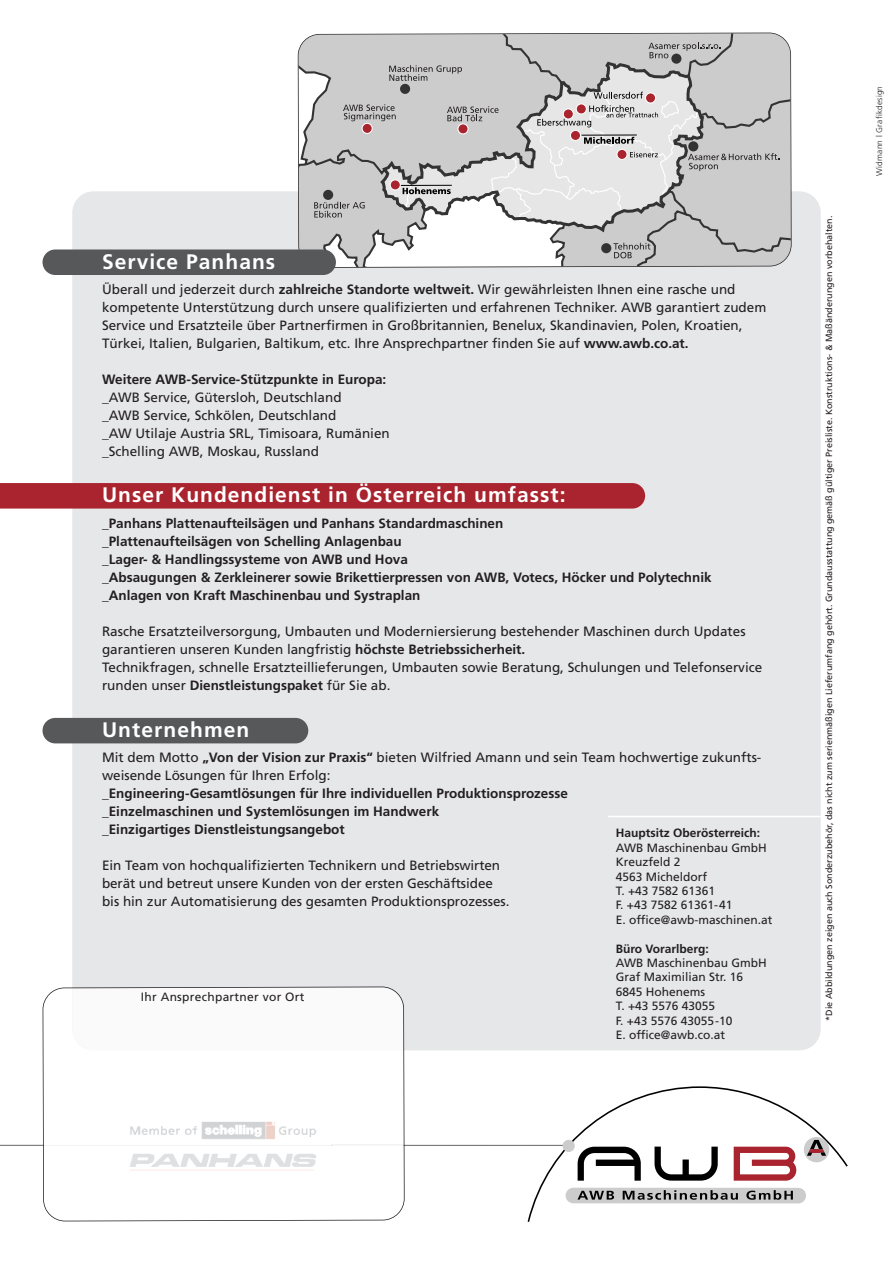
<style>
.page{position:relative;width:893px;height:1263px;background:#fff}
.page>*{position:absolute;margin:0;border:0;box-sizing:border-box;transform-origin:0 0}
.t1{font:700 21px "Frutiger";letter-spacing:.05em;color:#fff}
.t2{font:13.5px/18px "Frutiger";color:#231f20}
.t3{font:700 13.5px/18px "Frutiger";color:#231f20}
.t4{font:12px/14.4px "Frutiger";color:#231f20}
.t5{font:700 12px "Frutiger";color:#231f20}
.t6{font:12px "Frutiger";letter-spacing:.025em;color:#231f20}
.t7{font:9px "Frutiger";color:#231f20}
.t8{font:300 8.25px "Frutiger";letter-spacing:.025em;color:#231f20}
.s1{font-weight:700}
</style>
<div class="page">
<div style="left:72px;top:191px;width:749px;height:859px;background:#e6e7e9;border-radius:21px"></div>
<svg style="left:528px;top:1086px;width:320px;height:136px"></svg>
<hr style="left:0;top:1145px;width:568px;height:1px;background:#666">
<div style="left:562px;top:1140px;width:13px;height:12px;background:#ccc;border-radius:50%"></div>
<svg style="left:298px;top:33px;width:494px;height:235px;background:#c9c8c8"></svg>
<svg style="left:43px;top:986px;width:362px;height:235px"></svg>
<div style="left:43px;top:249px;width:293px;height:26px;background:#57585a;border-radius:13px"></div>
<svg style="left:0;top:483px;width:645px;height:26px;background:#aa2832"></svg>
<div style="left:43px;top:718px;width:265px;height:25px;background:#57585a;border-radius:13px"></div>
<hr style="left:608px;top:816px;width:215px;height:1px;background:#fff">
<h1 class="t1" style="left:102px;top:253px;width:175px">Service Panhans</h1>
<p class="t2" style="left:102px;top:281px;width:666px">Überall und jederzeit durch <span class="s1">zahlreiche Standorte weltweit.</span> Wir gewährleisten Ihnen eine rasche und kompetente Unterstützung durch unsere qualifizierten und erfahrenen Techniker. AWB garantiert zudem Service und Ersatzteile über Partnerfirmen in Großbritannien, Benelux, Skandinavien, Polen, Kroatien, Türkei, Italien, Bulgarien, Baltikum, etc. Ihre Ansprechpartner finden Sie auf <span class="s1">www.awb.co.at.</span></p>
<p class="t3" style="left:102px;top:371px;width:286px">Weitere AWB-Service-Stützpunkte in Europa:</p>
<p class="t2" style="left:102px;top:389px;width:289px">_AWB Service, Gütersloh, Deutschland<br>_AWB Service, Schkölen, Deutschland<br>_AW Utilaje Austria SRL, Timisoara, Rumänien _Schelling AWB, Moskau, Russland</p>
<h1 class="t1" style="left:102px;top:487px;width:465px">Unser Kundendienst in Österreich umfasst:</h1>
<p class="t3" style="left:102px;top:515px;width:611px">_Panhans Plattenaufteilsägen und Panhans Standardmaschinen<br>_Plattenaufteilsägen von Schelling Anlagenbau<br>_Lager- &amp; Handlingssysteme von AWB und Hova<br>_Absaugungen &amp; Zerkleinerer sowie Brikettierpressen von AWB, Votecs, Höcker und Polytechnik _Anlagen von Kraft Maschinenbau und Systraplan</p>
<p class="t2" style="left:102px;top:623px;width:662px">Rasche Ersatzteilversorgung, Umbauten und Moderniersierung bestehender Maschinen durch Updates garantieren unseren Kunden langfristig <span class="s1">höchste Betriebssicherheit.<br></span>Technikfragen, schnelle Ersatzteillieferungen, Umbauten sowie Beratung, Schulungen und Telefonservice runden unser <span class="s1">Dienstleistungspaket</span> für Sie ab.</p>
<h1 class="t1" style="left:102px;top:721px;width:149px">Unternehmen</h1>
<p class="t2" style="left:102px;top:749px;width:661px">Mit dem Motto <span class="s1">„Von der Vision zur Praxis“</span> bieten Wilfried Amann und sein Team hochwertige zukunfts&shy;weisende Lösungen für Ihren Erfolg:</p>
<p class="t3" style="left:102px;top:785px;width:467px">_Engineering-Gesamtlösungen für Ihre individuellen Produktionsprozesse _Einzelmaschinen und Systemlösungen im Handwerk<br>_Einzigartiges Dienstleistungsangebot</p>
<p class="t2" style="left:102px;top:857px;width:409px">Ein Team von hochqualifizierten Technikern und Betriebswirten berät und betreut unsere Kunden von der ersten Geschäftsidee bis hin zur Automatisierung des gesamten Produktionsprozesses.</p>
<p class="t5" style="left:616px;top:828px;width:146px">Hauptsitz Oberösterreich:</p>
<p class="t4" style="left:616px;top:841px;width:158px">AWB Maschinenbau GmbH<br>Kreuzfeld 2<br>4563 Micheldorf<br>T. +43 7582 61361<br>F. +43 7582 61361-41<br>E. office@awb-maschinen.at</p>
<p class="t5" style="left:616px;top:944px;width:95px">Büro Vorarlberg:</p>
<p class="t4" style="left:616px;top:956px;width:152px">AWB Maschinenbau GmbH<br>Graf Maximilian Str. 16<br>6845 Hohenems<br>T. +43 5576 43055<br>F. +43 5576 43055-10<br>E. office@awb.co.at</p>
<p class="t6" style="left:141px;top:992px;width:165px">Ihr Ansprechpartner vor Ort</p>
<p class="t7" style="left:825px;top:1020px;width:806px;rotate:-90deg">*Die Abbildungen zeigen auch Sonderzubehör, das nicht zum serienmäßigen Lieferumfang gehört. Grundausstattung gemäß gültiger Preisliste. Konstruktions- &amp; Maßänderungen vorbehalten.</p>
<p class="t8" style="left:876px;top:176px;width:91px;rotate:-90deg">Widmann | Grafikdesign</p>
</div>
